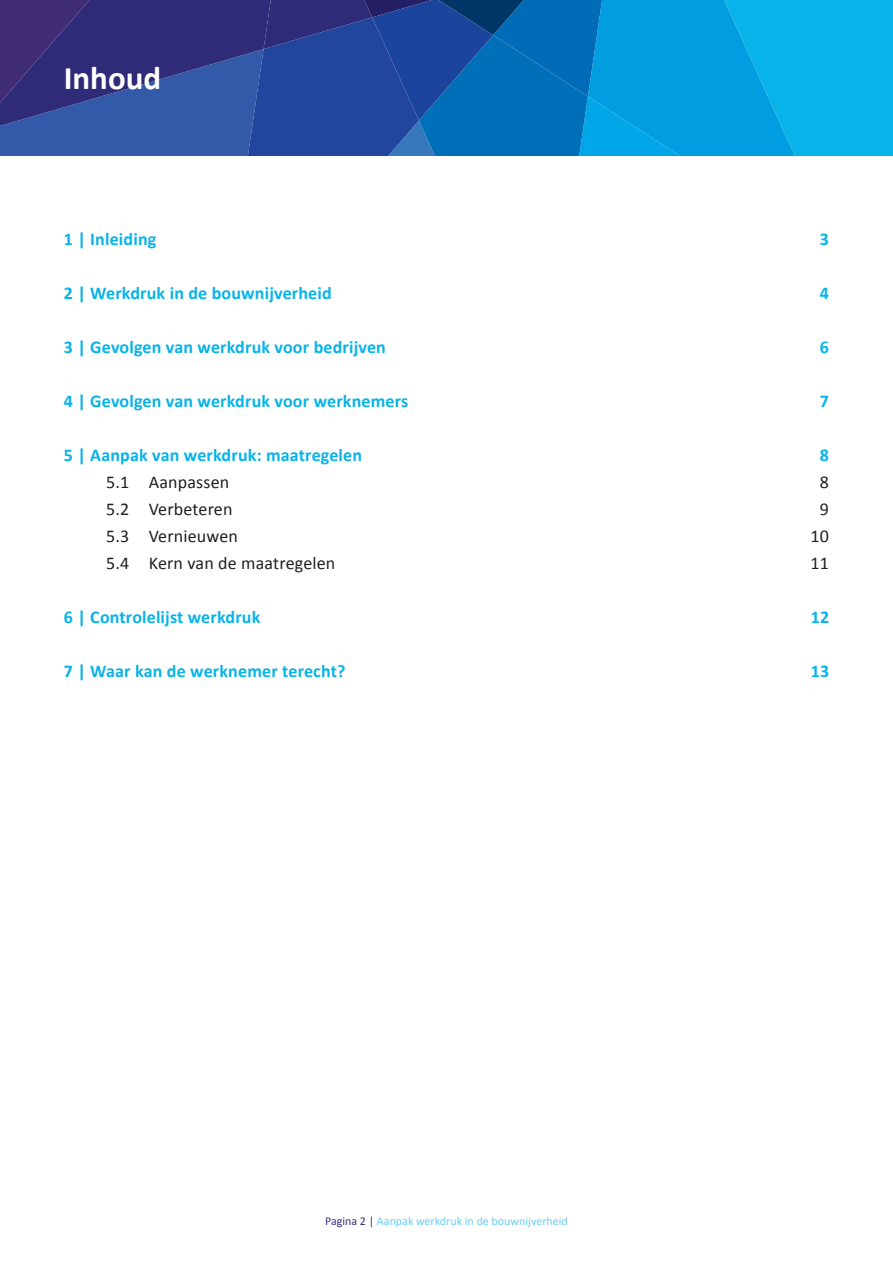
<style>
.page{position:relative;width:893px;height:1263px;background:#fff}
.page>*{position:absolute;margin:0;border:0;box-sizing:border-box;transform-origin:0 0}
.t1{font:700 33px "Calibri";color:#fff}
.t2{font:700 18px "Calibri";letter-spacing:.01em;color:#07b3e9}
.t3{font:18px "Calibri";letter-spacing:.01em;color:#231f20}
.t4{font:12px "Calibri";color:#67cef5}
.s1{color:#402c77}
</style>
<div class="page">
<svg style="left:0;top:0;width:893px;height:155px;background:#176ab3"></svg>
<h1 class="t1" style="left:64px;top:54px;width:99px">Inhoud</h1>
<p class="t2" style="left:64px;top:227px;width:94px">1 | Inleiding</p>
<p class="t2" style="left:820px;top:227px;width:11px">3</p>
<p class="t2" style="left:64px;top:281px;width:270px">2 | Werkdruk in de bouwnijverheid</p>
<p class="t2" style="left:820px;top:281px;width:11px">4</p>
<p class="t2" style="left:64px;top:335px;width:324px">3 | Gevolgen van werkdruk voor bedrijven</p>
<p class="t2" style="left:820px;top:335px;width:11px">6</p>
<p class="t2" style="left:64px;top:389px;width:346px">4 | Gevolgen van werkdruk voor werknemers</p>
<p class="t2" style="left:820px;top:389px;width:11px">7</p>
<p class="t2" style="left:64px;top:443px;width:300px">5 | Aanpak van werkdruk: maatregelen</p>
<p class="t2" style="left:820px;top:443px;width:11px">8</p>
<p class="t3" style="left:106px;top:470px;width:125px">5.1 Aanpassen</p>
<p class="t3" style="left:820px;top:470px;width:11px">8</p>
<p class="t3" style="left:106px;top:497px;width:128px">5.2 Verbeteren</p>
<p class="t3" style="left:820px;top:497px;width:11px">9</p>
<p class="t3" style="left:106px;top:524px;width:133px">5.3 Vernieuwen</p>
<p class="t3" style="left:810px;top:524px;width:20px">10</p>
<p class="t3" style="left:106px;top:551px;width:231px">5.4 Kern van de maatregelen</p>
<p class="t3" style="left:810px;top:551px;width:20px">11</p>
<p class="t2" style="left:64px;top:605px;width:198px">6 | Controlelijst werkdruk</p>
<p class="t2" style="left:811px;top:605px;width:20px">12</p>
<p class="t2" style="left:64px;top:659px;width:283px">7 | Waar kan de werknemer terecht?</p>
<p class="t2" style="left:811px;top:659px;width:20px">13</p>
<p class="t4" style="left:325px;top:1213px;width:244px"><span class="s1">Pagina 2 |</span> Aanpak werkdruk in de bouwnijverheid</p>
</div>
